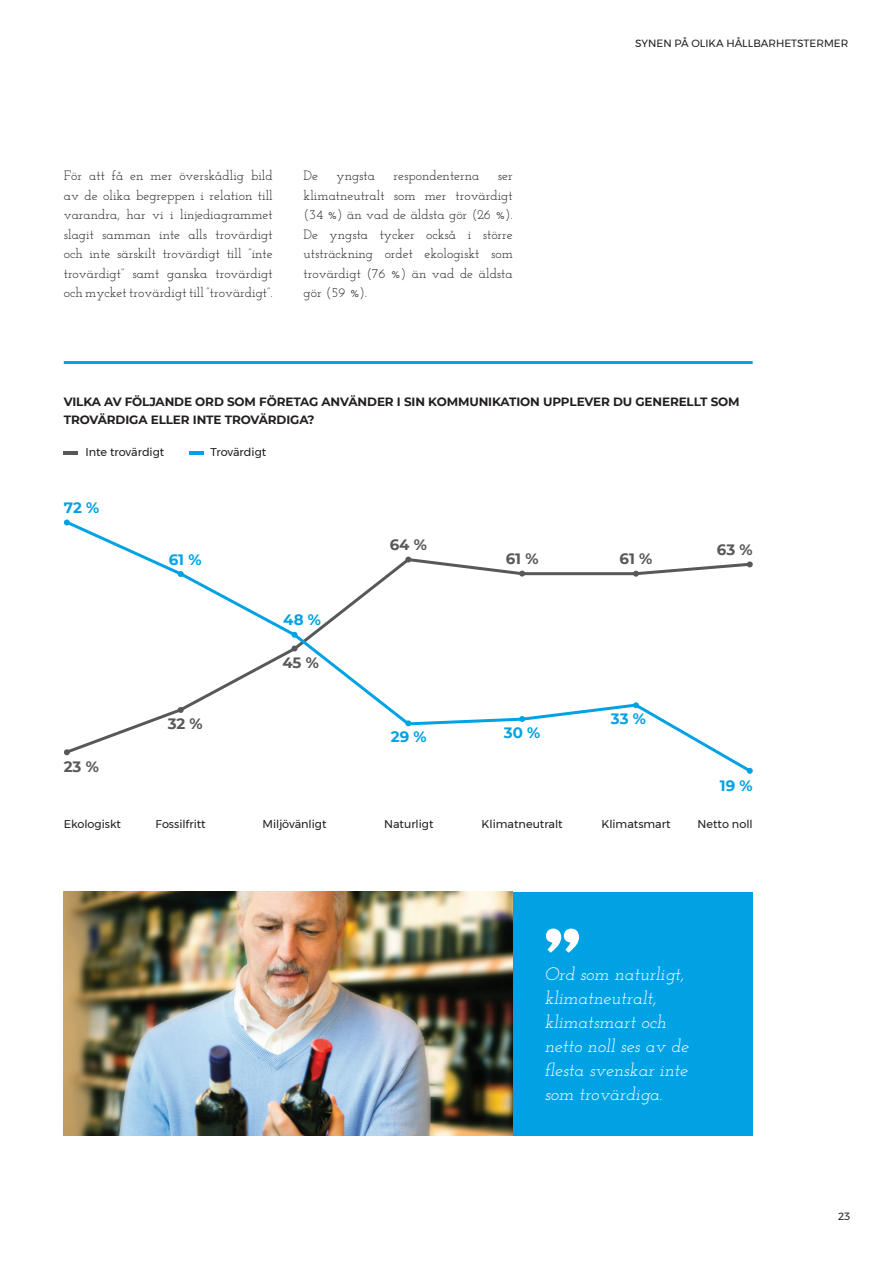
<style>
.page{position:relative;width:893px;height:1263px;background:#fff}
.page>*{position:absolute;margin:0;border:0;box-sizing:border-box;transform-origin:0 0}
.t1{font:94.5px "Aachen Bold Plain";color:#fff}
.t2{font:italic 100 18px/24px "Josefin Slab";color:#fff}
.t3{font:700 15px "Montserrat";color:#00a2e4}
.t4{font:700 15px "Montserrat";color:#57585a}
.t5{font:100 13.5px/19.5px "Josefin Slab";color:#231f20;text-align:justify}
.t6{font:700 12px/18px "Montserrat";letter-spacing:-.01em;color:#231f20}
.t7{font:11.25px "Montserrat";color:#231f20}
.t8{font:10.5px "Montserrat";color:#231f20}
</style>
<div class="page">
<div style="left:513px;top:892px;width:240px;height:243px;background:#00a2e4"></div>
<img style="left:64px;top:892px;width:449px;height:243px">
<hr style="left:64px;top:361px;width:689px;height:3px;background:#00a2e4">
<hr style="left:64px;top:451px;width:14px;height:3px;background:#57585a">
<hr style="left:189px;top:451px;width:14px;height:3px;background:#00a2e4">
<svg style="left:63px;top:519px;width:690px;height:255px"></svg>
<p class="t5" style="left:64px;top:166px;width:211px">För att få en mer överskådlig bild av de olika begreppen i relation till varandra, har vi i linjediagrammet slagit samman inte alls trovärdigt och inte särskilt trovärdigt till ”inte trovärdigt” samt ganska trovärdigt och mycket trovärdigt till ”trovärdigt”.</p>
<p class="t5" style="left:304px;top:166px;width:16px">De</p>
<p class="t5" style="left:337px;top:166px;width:40px">yngsta</p>
<p class="t5" style="left:394px;top:166px;width:87px">respondenterna</p>
<p class="t5" style="left:304px;top:166px;width:211px;text-indent:194px">ser klimatneutralt som mer trovärdigt (34 %) än vad de äldsta gör (26 %).<br>De yngsta tycker också i större utsträckning ordet ekologiskt som trovärdigt (76 %) än vad de äldsta gör (59 %).</p>
<p class="t8" style="left:635px;top:35px;width:215px">SYNEN PÅ OLIKA HÅLLBARHETSTERMER</p>
<p class="t6" style="left:64px;top:392px;width:677px">VILKA AV FÖLJANDE ORD SOM FÖRETAG ANVÄNDER I SIN KOMMUNIKATION UPPLEVER DU GENERELLT SOM<br>TROVÄRDIGA ELLER INTE TROVÄRDIGA?</p>
<p class="t7" style="left:85px;top:443px;width:81px">Inte trovärdigt</p>
<p class="t7" style="left:211px;top:443px;width:57px">Trovärdigt</p>
<p class="t3" style="left:64px;top:497px;width:37px">72 %</p>
<p class="t4" style="left:64px;top:756px;width:37px">23 %</p>
<p class="t4" style="left:390px;top:534px;width:39px">64 %</p>
<p class="t3" style="left:169px;top:548px;width:34px">61 %</p>
<p class="t4" style="left:506px;top:548px;width:34px">61 %</p>
<p class="t4" style="left:619px;top:548px;width:34px">61 %</p>
<p class="t3" style="left:283px;top:609px;width:39px">48 %</p>
<p class="t4" style="left:168px;top:713px;width:37px">32 %</p>
<p class="t4" style="left:282px;top:651px;width:38px">45 %</p>
<p class="t3" style="left:391px;top:726px;width:37px">29 %</p>
<p class="t3" style="left:504px;top:722px;width:38px">30 %</p>
<p class="t3" style="left:611px;top:708px;width:37px">33 %</p>
<p class="t4" style="left:717px;top:539px;width:37px">63 %</p>
<p class="t3" style="left:720px;top:774px;width:34px">19 %</p>
<p class="t7" style="left:64px;top:816px;width:59px">Ekologiskt</p>
<p class="t7" style="left:156px;top:816px;width:52px">Fossilfritt</p>
<p class="t7" style="left:262px;top:816px;width:66px">Miljövänligt</p>
<p class="t7" style="left:384px;top:816px;width:51px">Naturligt</p>
<p class="t7" style="left:482px;top:816px;width:83px">Klimatneutralt</p>
<p class="t7" style="left:601px;top:816px;width:71px">Klimatsmart</p>
<p class="t7" style="left:698px;top:816px;width:57px">Netto noll</p>
<h1 class="t1" style="left:541px;top:909px;width:45px">”</h1>
<h2 class="t2" style="left:545px;top:962px;width:146px">Ord som naturligt, klimatneutralt, klimatsmart och netto noll ses av de flesta svenskar inte som trovärdiga.</h2>
<p class="t8" style="left:838px;top:1208px;width:14px">23</p>
</div>
